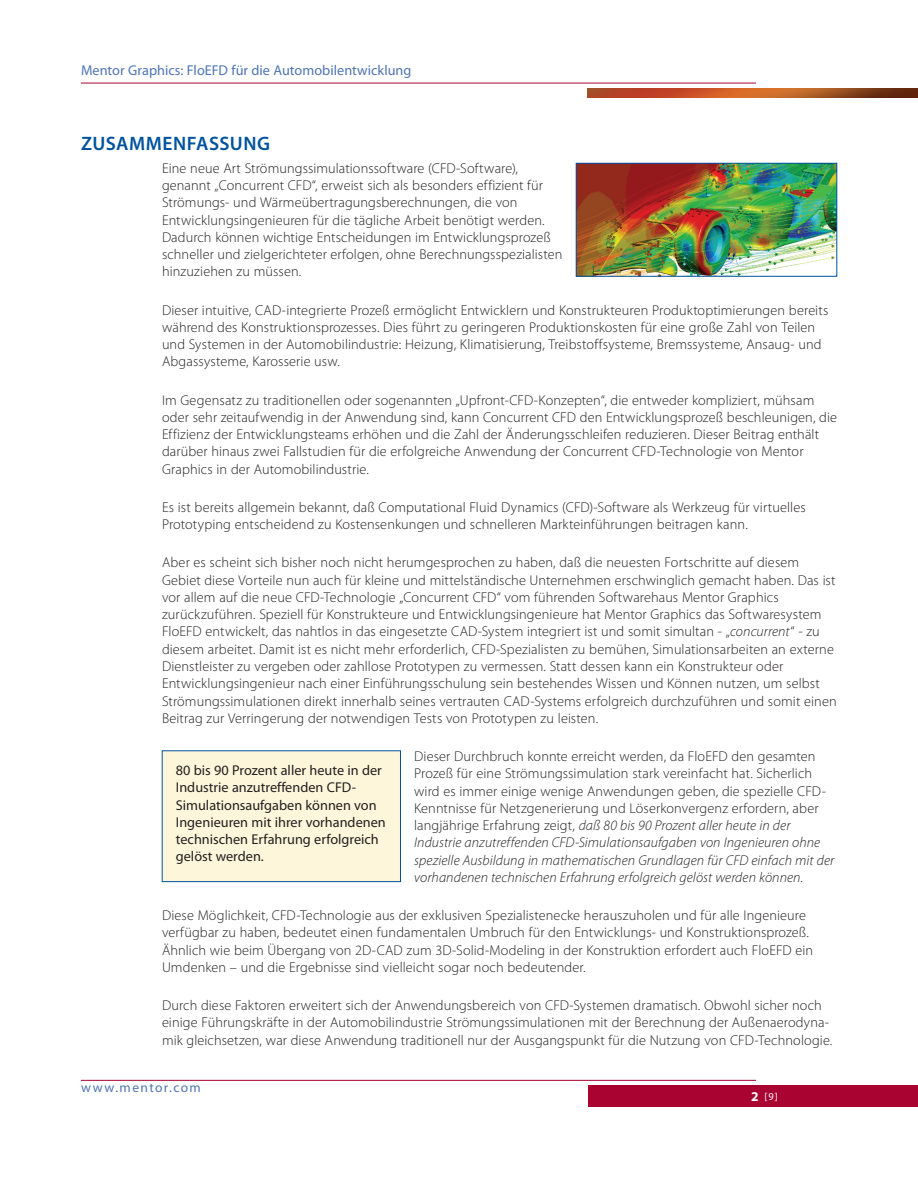
<style>
.page{position:relative;width:918px;height:1188px;background:#fff}
.page>*{position:absolute;margin:0;border:0;box-sizing:border-box;transform-origin:0 0}
.t1{font:600 19.5px "Myriad Pro";letter-spacing:.025em;color:#01539e}
.t2{font:300 14.25px/17.2px "Myriad Pro";letter-spacing:.005em;color:#231f20}
.t3{font:14.25px/17.2px "Myriad Pro";color:#231f20}
.t4{font:14.25px "Myriad Pro";letter-spacing:.005em;color:#4f75b4}
.t5{font:13.5px "Myriad Pro";color:#4f75b4}
.t6{font:10.5px "Myriad Pro";color:#fff}
.s1{font-style:italic}
.s2{font-weight:700;font-size:13.5px}
</style>
<div class="page">
<div style="left:588px;top:1085px;width:330px;height:22px;background:#a90332"></div>
<hr style="left:81px;top:1080px;width:675px;height:1px;background:#a90332">
<hr style="left:81px;top:83px;width:675px;height:1px;background:#a90332">
<img style="left:587px;top:88px;width:331px;height:10px">
<img style="left:578px;top:165px;width:257px;height:109px">
<div style="left:576px;top:163px;width:261px;height:113px;border:1px solid #01539e"></div>
<div style="left:162px;top:751px;width:238px;height:131px;background:#fef6db"></div>
<div style="left:162px;top:751px;width:239px;height:131px;border:1px solid #01539e"></div>
<p class="t4" style="left:81px;top:61px;width:332px">Mentor Graphics: FloEFD für die Automobilentwicklung</p>
<h1 class="t1" style="left:81px;top:131px;width:190px">ZUSAMMENFASSUNG</h1>
<p class="t2" style="left:162px;top:159px;width:402px">Eine neue Art Strömungssimulationssoftware (CFD-Software), genannt „Concurrent CFD“, erweist sich als besonders effizient für Strömungs- und Wärmeübertragungsberechnungen, die von Entwicklungsingenieuren für die tägliche Arbeit benötigt werden.<br>Dadurch können wichtige Entscheidungen im Entwicklungsprozeß schneller und zielgerichteter erfolgen, ohne Berechnungsspezialisten hinzuziehen zu müssen.</p>
<p class="t2" style="left:162px;top:301px;width:668px">Dieser intuitive, CAD-integrierte Prozeß ermöglicht Entwicklern und Konstrukteuren Produktoptimierungen bereits während des Konstruktionsprozesses. Dies führt zu geringeren Produktionskosten für eine große Zahl von Teilen und Systemen in der Automobilindustrie: Heizung, Klimatisierung, Treibstoffsysteme, Bremssysteme, Ansaug- und Abgassysteme, Karosserie usw.</p>
<p class="t2" style="left:162px;top:391px;width:677px">Im Gegensatz zu traditionellen oder sogenannten „Upfront-CFD-Konzepten“, die entweder kompliziert, mühsam oder sehr zeitaufwendig in der Anwendung sind, kann Concurrent CFD den Entwicklungsprozeß beschleunigen, die Effizienz der Entwicklungsteams erhöhen und die Zahl der Änderungsschleifen reduzieren. Dieser Beitrag enthält darüber hinaus zwei Fallstudien für die erfolgreiche Anwendung der Concurrent CFD-Technologie von Mentor Graphics in der Automobilindustrie.</p>
<p class="t2" style="left:162px;top:498px;width:645px">Es ist bereits allgemein bekannt, daß Computational Fluid Dynamics (CFD)-Software als Werkzeug für virtuelles<br>Prototyping entscheidend zu Kostensenkungen und schnelleren Markteinführungen beitragen kann.</p>
<p class="t2" style="left:162px;top:554px;width:676px">Aber es scheint sich bisher noch nicht herumgesprochen zu haben, daß die neuesten Fortschritte auf diesem Gebiet diese Vorteile nun auch für kleine und mittelständische Unternehmen erschwinglich gemacht haben. Das ist vor allem auf die neue CFD-Technologie „Concurrent CFD“ vom führenden Softwarehaus Mentor Graphics zurückzuführen. Speziell für Konstrukteure und Entwicklungsingenieure hat Mentor Graphics das Softwaresystem FloEFD entwickelt, das nahtlos in das eingesetzte CAD-System integriert ist und somit simultan - „<span class="s1">concurrent</span>“ - zu diesem arbeitet. Damit ist es nicht mehr erforderlich, CFD-Spezialisten zu bemühen, Simulationsarbeiten an externe Dienstleister zu vergeben oder zahllose Prototypen zu vermessen. Statt dessen kann ein Konstrukteur oder Entwicklungsingenieur nach einer Einführungsschulung sein bestehendes Wissen und Können nutzen, um selbst Strömungssimulationen direkt innerhalb seines vertrauten CAD-Systems erfolgreich durchzuführen und somit einen Beitrag zur Verringerung der notwendigen Tests von Prototypen zu leisten.</p>
<p class="t2" style="left:414px;top:748px;width:422px">Dieser Durchbruch konnte erreicht werden, da FloEFD den gesamten Prozeß für eine Strömungssimulation stark vereinfacht hat. Sicherlich wird es immer einige wenige Anwendungen geben, die spezielle CFD-Kenntnisse für Netzgenerierung und Löserkonvergenz erfordern, aber langjährige Erfahrung zeigt, <span class="s1">daß 80 bis 90 Prozent aller heute in der Industrie anzutreffenden CFD-Simulationsaufgaben von Ingenieuren ohne spezielle Ausbildung in mathematischen Grundlagen für CFD einfach mit der vorhandenen technischen Erfahrung erfolgreich gelöst werden können.</span></p>
<p class="t2" style="left:162px;top:907px;width:653px">Diese Möglichkeit, CFD-Technologie aus der exklusiven Spezialistenecke herauszuholen und für alle Ingenieure verfügbar zu haben, bedeutet einen fundamentalen Umbruch für den Entwicklungs- und Konstruktionsprozeß.<br>Ähnlich wie beim Übergang von 2D-CAD zum 3D-Solid-Modeling in der Konstruktion erfordert auch FloEFD ein Umdenken – und die Ergebnisse sind vielleicht sogar noch bedeutender.</p>
<p class="t2" style="left:162px;top:997px;width:672px">Durch diese Faktoren erweitert sich der Anwendungsbereich von CFD-Systemen dramatisch. Obwohl sicher noch einige Führungskräfte in der Automobilindustrie Strömungssimulationen mit der Berechnung der Außenaerodyna&shy;mik gleichsetzen, war diese Anwendung traditionell nur der Ausgangspunkt für die Nutzung von CFD-Technologie.</p>
<p class="t3" style="left:176px;top:762px;width:211px">80 bis 90 Prozent aller heute in der<br>I ndustrie anzutreffenden CFD-<br>Simulationsaufgaben können von<br>I ngenieuren mit ihrer vorhandenen technischen Erfahrung erfolgreich gelöst werden.</p>
<p class="t5" style="left:81px;top:1079px;width:121px">www.mentor.com</p>
<p class="t6" style="left:751px;top:1090px;width:28px"><span class="s2">2</span> [9]</p>
</div>
